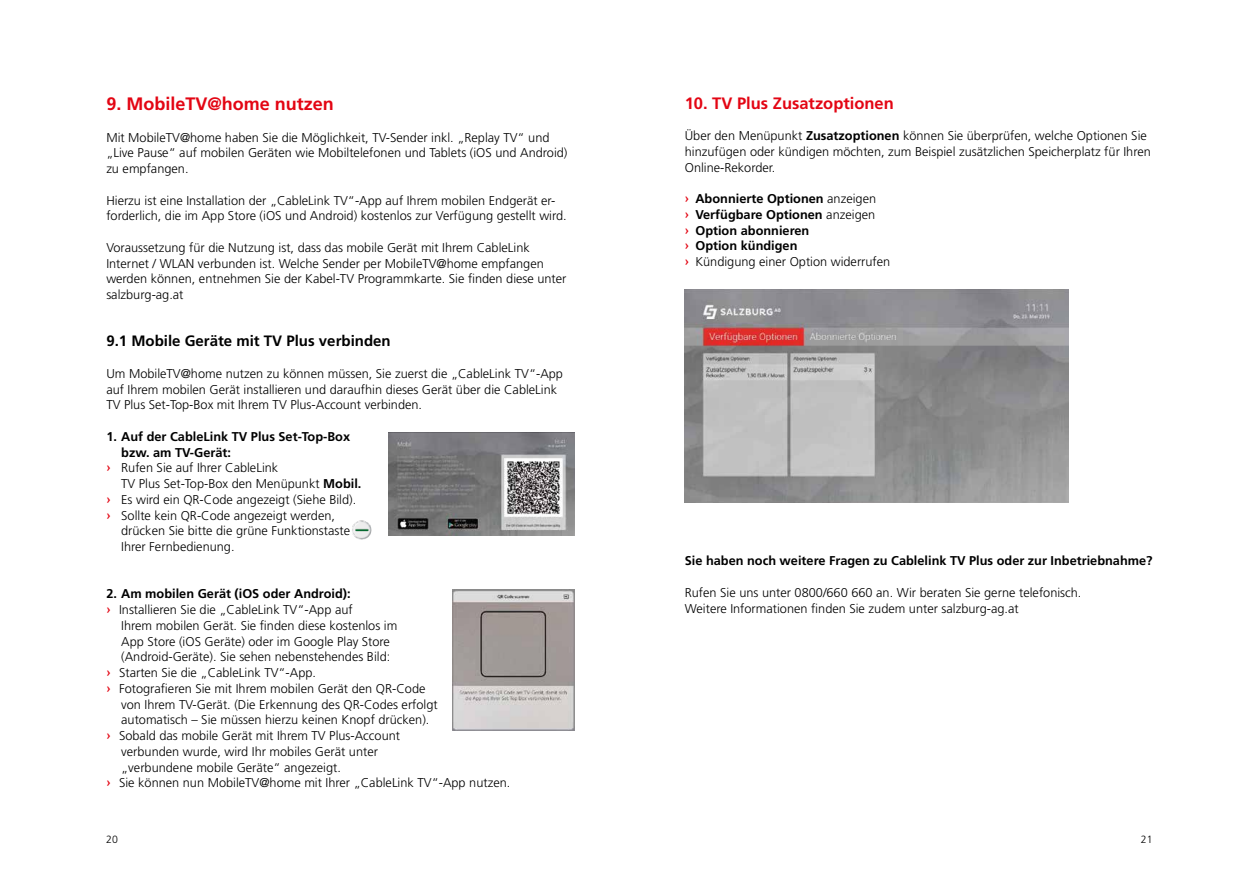
<style>
.page{position:relative;width:1259px;height:893px;background:#fff}
.page>*{position:absolute;margin:0;border:0;box-sizing:border-box;transform-origin:0 0}
.t1{font:700 18px "Frutiger LT Std";color:#e30513}
.t2{font:700 16.5px "Frutiger LT Std";color:#e30513}
.t3{font:700 15px "Frutiger LT Std";color:#000}
.t4{font:300 12.75px/15.8px "Frutiger LT Std";color:#000}
.t5{font:700 12.75px/15.8px "Frutiger LT Std";color:#000}
.t6{font:300 10.5px "Frutiger LT Std";color:#000}
.s1{font-family:"Pluto";font-weight:500;color:#e30513}
.s2{font-weight:700}
.s3{font-weight:300}
</style>
<div class="page">
<img style="left:389px;top:432px;width:185px;height:104px">
<img style="left:452px;top:589px;width:122px;height:141px">
<img style="left:352px;top:520px;width:19px;height:20px">
<img style="left:685px;top:289px;width:383px;height:214px">
<h1 class="t1" style="left:106px;top:93px;width:229px">9. MobileTV@home nutzen</h1>
<p class="t4" style="left:106px;top:129px;width:463px">Mit MobileTV@home haben Sie die Möglichkeit, TV-Sender inkl. „Replay TV“ und „Live Pause“ auf mobilen Geräten wie Mobiltelefonen und Tablets (iOS und Android) zu empfangen.</p>
<p class="t4" style="left:106px;top:192px;width:462px">Hierzu ist eine Installation der „CableLink TV“-App auf Ihrem mobilen Endgerät er&shy;forderlich, die im App Store (iOS und Android) kostenlos zur Verfügung gestellt wird.</p>
<p class="t4" style="left:106px;top:240px;width:462px">Voraussetzung für die Nutzung ist, dass das mobile Gerät mit Ihrem CableLink Internet / WLAN verbunden ist. Welche Sender per MobileTV@home empfangen werden können, entnehmen Sie der Kabel-TV Programmkarte. Sie finden diese unter salzburg-ag.at</p>
<p class="t3" style="left:106px;top:332px;width:286px">9.1 Mobile Geräte mit TV Plus verbinden</p>
<p class="t4" style="left:106px;top:366px;width:458px">Um MobileTV@home nutzen zu können müssen, Sie zuerst die „CableLink TV“-App auf Ihrem mobilen Gerät installieren und daraufhin dieses Gerät über die CableLink<br>TV Plus Set-Top-Box mit Ihrem TV Plus-Account verbinden.</p>
<p class="t5" style="left:106px;top:429px;width:245px">1. Auf der CableLink TV Plus Set-Top-Box</p>
<p class="t5" style="left:121px;top:444px;width:111px">bzw. am TV-Gerät:</p>
<p class="t4" style="left:106px;top:460px;width:173px"><span class="s1">›</span> Rufen Sie auf Ihrer CableLink</p>
<p class="t4" style="left:121px;top:476px;width:242px">TV Plus Set-Top-Box den Menüpunkt <span class="s2">Mobil.</span></p>
<p class="t4" style="left:106px;top:492px;width:251px"><span class="s1">›</span> Es wird ein QR-Code angezeigt (Siehe Bild).</p>
<p class="t4" style="left:106px;top:507px;width:230px"><span class="s1">›</span> Sollte kein QR-Code angezeigt werden,</p>
<p class="t4" style="left:121px;top:523px;width:230px">drücken Sie bitte die grüne Funktionstaste</p>
<p class="t4" style="left:121px;top:539px;width:115px">Ihrer Fernbedienung.</p>
<p class="t5" style="left:106px;top:586px;width:246px">2. Am mobilen Gerät (iOS oder Android):</p>
<p class="t4" style="left:106px;top:602px;width:248px"><span class="s1">›</span> Installieren Sie die „CableLink TV“-App auf</p>
<p class="t4" style="left:121px;top:618px;width:278px">Ihrem mobilen Gerät. Sie finden diese kostenlos im</p>
<p class="t4" style="left:121px;top:633px;width:270px">App Store (iOS Geräte) oder im Google Play Store</p>
<p class="t4" style="left:121px;top:649px;width:271px">(Android-Geräte). Sie sehen nebenstehendes Bild:</p>
<p class="t4" style="left:106px;top:665px;width:211px"><span class="s1">›</span> Starten Sie die „CableLink TV“-App.</p>
<p class="t4" style="left:106px;top:681px;width:321px"><span class="s1">›</span> Fotografieren Sie mit Ihrem mobilen Gerät den QR-Code</p>
<p class="t4" style="left:121px;top:696px;width:318px">von Ihrem TV-Gerät. (Die Erkennung des QR-Codes erfolgt</p>
<p class="t4" style="left:121px;top:712px;width:310px">automatisch – Sie müssen hierzu keinen Knopf drücken).</p>
<p class="t4" style="left:106px;top:728px;width:295px"><span class="s1">›</span> Sobald das mobile Gerät mit Ihrem TV Plus-Account</p>
<p class="t4" style="left:121px;top:744px;width:258px">verbunden wurde, wird Ihr mobiles Gerät unter</p>
<p class="t4" style="left:121px;top:759px;width:221px">„verbundene mobile Geräte“ angezeigt.</p>
<p class="t4" style="left:106px;top:775px;width:405px"><span class="s1">›</span> Sie können nun MobileTV@home mit Ihrer „CableLink TV“-App nutzen.</p>
<p class="t2" style="left:685px;top:93px;width:211px">10. TV Plus Zusatzoptionen</p>
<p class="t4" style="left:685px;top:128px;width:467px">Über den Menüpunkt <span class="s2">Zusatzoptionen</span> können Sie überprüfen, welche Optionen Sie hinzufügen oder kündigen möchten, zum Beispiel zusätzlichen Speicherplatz für Ihren<br>Online-Rekorder.</p>
<p class="t5" style="left:685px;top:191px;width:207px"><span class="s1">›</span> Abonnierte Optionen <span class="s3">anzeigen<br></span><span class="s1">›</span> Verfügbare Optionen <span class="s3">anzeigen<br></span><span class="s1">›</span> Option abonnieren<br><span class="s1">›</span> Option kündigen<br><span class="s1">›</span> <span class="s3">Kündigung einer Option widerrufen</span></p>
<p class="t5" style="left:685px;top:553px;width:469px">Sie haben noch weitere Fragen zu Cablelink TV Plus oder zur Inbetriebnahme?</p>
<p class="t4" style="left:685px;top:585px;width:398px">Rufen Sie uns unter 0800/660 660 an. Wir beraten Sie gerne telefonisch.<br>Weitere Informationen finden Sie zudem unter salzburg-ag.at</p>
<p class="t6" style="left:106px;top:833px;width:13px">20</p>
<p class="t6" style="left:1141px;top:833px;width:13px">21</p>
</div>
